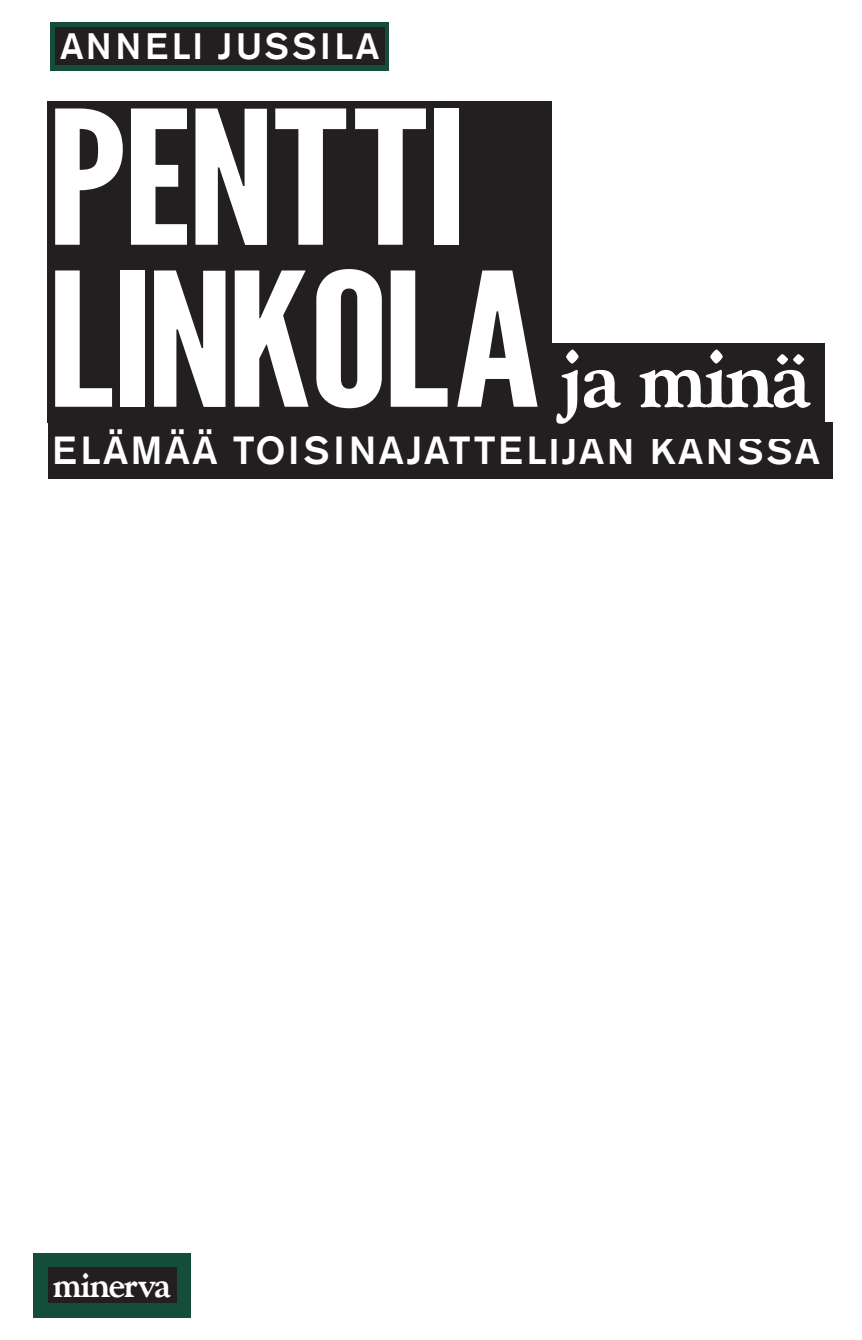
<style>
.page{position:relative;width:862px;height:1340px;background:#fff}
.page>*{position:absolute;margin:0;border:0;box-sizing:border-box;transform-origin:0 0}
.t1{font:185.17px/162px "Warsaw Gothic Ext";color:#fff}
.t2{font:85.27px "Indira K";letter-spacing:-.07em;color:#fff}
.t3{font:500 38.93px "Akzidenz Grotesk BE";letter-spacing:.06em;color:#fff}
.t4{font:500 36.68px "Akzidenz Grotesk BE";letter-spacing:.1em;color:#fff}
.t5{font:36px "Indira K";letter-spacing:-.07em;color:#fff}
</style>
<div class="page">
<div style="left:48px;top:101px;width:503px;height:322px;background:#231f20"></div>
<div style="left:48px;top:422px;width:784px;height:56px;background:#231f20"></div>
<div style="left:50px;top:22px;width:339px;height:48px;background:#144d3a"></div>
<div style="left:55px;top:28px;width:329px;height:37px;background:#231f20"></div>
<div style="left:549px;top:343px;width:275px;height:95px;background:#231f20"></div>
<div style="left:34px;top:1253px;width:157px;height:64px;background:#144d3a"></div>
<div style="left:48px;top:1267px;width:128px;height:35px;background:#231f20"></div>
<p class="t4" style="left:60px;top:24px;width:321px">ANNELI JUSSILA</p>
<h1 class="t1" style="left:51px;top:99px;width:491px">PENTTI<br>LINKOLA</h1>
<p class="t3" style="left:52px;top:426px;width:769px">ELÄMÄÄ TOISINAJATTELIJAN KANSSA</p>
<h2 class="t2" style="left:555px;top:324px;width:259px">ja minä</h2>
<p class="t5" style="left:52px;top:1261px;width:121px">minerva</p>
</div>
